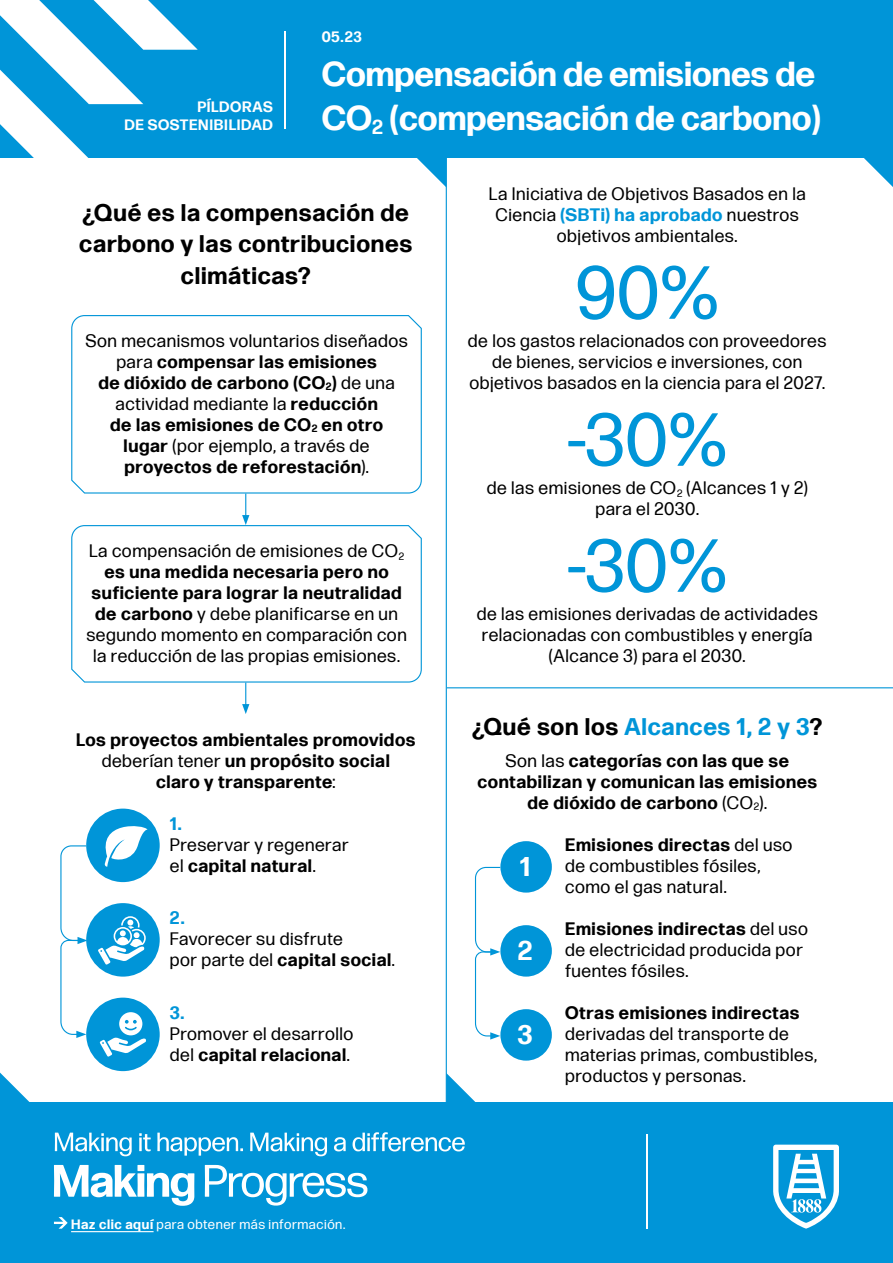
<style>
.page{position:relative;width:893px;height:1263px;background:#fff}
.page>*{position:absolute;margin:0;border:0;box-sizing:border-box;transform-origin:0 0}
.t1{font:75px "Forma DJR Text Fedrigoni";color:#0095d8}
.t2{font:700 34.5px/43.5px "Forma DJR Text Fedrigoni";color:#fff}
.t3{font:700 27px "Forma DJR Text Fedrigoni";color:#fff}
.t4{font:700 24px/31.5px "Forma DJR Text Fedrigoni";letter-spacing:.03em;color:#000;text-align:center}
.t5{font:700 24px "Forma DJR Text Fedrigoni";letter-spacing:.03em;color:#0095d8}
.t6{font:18px/21px "Forma DJR Text Fedrigoni";letter-spacing:.03em;color:#000}
.t7{font:700 18px/21px "Forma DJR Text Fedrigoni";letter-spacing:.03em;color:#000;text-align:center}
.t8{font:700 18px "Forma DJR Text Fedrigoni";color:#0095d8}
.t9{font:700 15px/18px "Forma DJR Text Fedrigoni";letter-spacing:.04em;color:#fff;text-align:right}
.t10{font:13.5px "Forma DJR Text Fedrigoni";letter-spacing:.04em;color:#fff}
.s1{font-weight:400}
.s2{font-weight:700}
.s3{font-weight:700;color:#0095d8}
.s4{color:#000}
</style>
<div class="page">
<div style="left:0;top:0;width:893px;height:158px;background:#0095d8"></div>
<svg style="left:864px;top:158px;width:28px;height:28px"></svg>
<hr style="left:892px;top:155px;width:1px;height:32px;background:#0095d8">
<div style="left:0;top:1103px;width:893px;height:160px;background:#0095d8"></div>
<svg style="left:1px;top:1073px;width:29px;height:30px"></svg>
<hr style="left:0;top:1072px;width:1px;height:31px;background:#0095d8">
<svg style="left:0;top:0;width:198px;height:158px"></svg>
<svg style="left:54px;top:1165px;width:140px;height:41px"></svg>
<svg style="left:205px;top:1165px;width:162px;height:40px"></svg>
<svg style="left:55px;top:1132px;width:77px;height:24px"></svg>
<svg style="left:139px;top:1133px;width:12px;height:18px"></svg>
<svg style="left:157px;top:1132px;width:86px;height:23px"></svg>
<svg style="left:250px;top:1132px;width:77px;height:24px"></svg>
<svg style="left:334px;top:1137px;width:12px;height:14px"></svg>
<svg style="left:353px;top:1132px;width:112px;height:19px"></svg>
<hr style="left:646px;top:1134px;width:2px;height:95px;background:#fff">
<svg style="left:773px;top:1144px;width:66px;height:84px"></svg>
<hr style="left:446px;top:157px;width:1px;height:950px;background:#0095d8">
<svg style="left:446px;top:1073px;width:31px;height:30px"></svg>
<svg style="left:417px;top:158px;width:29px;height:30px"></svg>
<hr style="left:284px;top:32px;width:2px;height:97px;background:#fff">
<hr style="left:71px;top:1231px;width:83px;height:1px;background:#fff">
<svg style="left:54px;top:1217px;width:14px;height:12px"></svg>
<svg style="left:71px;top:315px;width:351px;height:179px"></svg>
<svg style="left:71px;top:525px;width:351px;height:158px"></svg>
<svg style="left:242px;top:494px;width:7px;height:31px"></svg>
<svg style="left:242px;top:683px;width:7px;height:31px"></svg>
<hr style="left:447px;top:687px;width:446px;height:1px;background:#0095d8">
<div style="left:86px;top:998px;width:74px;height:73px;background:#0095d8;border-radius:50%"></div>
<svg style="left:100px;top:1012px;width:46px;height:45px"></svg>
<div style="left:86px;top:903px;width:74px;height:74px;background:#0095d8;border-radius:50%"></div>
<svg style="left:98px;top:916px;width:48px;height:49px"></svg>
<div style="left:86px;top:809px;width:74px;height:73px;background:#0095d8;border-radius:50%"></div>
<svg style="left:104px;top:826px;width:44px;height:41px"></svg>
<svg style="left:60px;top:845px;width:28px;height:193px"></svg>
<svg style="left:474px;top:866px;width:26px;height:173px"></svg>
<div style="left:500px;top:1009px;width:52px;height:52px;background:#0095d8;border-radius:50%"></div>
<div style="left:500px;top:925px;width:52px;height:52px;background:#0095d8;border-radius:50%"></div>
<div style="left:500px;top:841px;width:52px;height:52px;background:#0095d8;border-radius:50%"></div>
<p class="t9" style="left:124px;top:97px;width:150px">PÍLDORAS<br>DE SOSTENIBILIDAD</p>
<p class="t9" style="left:322px;top:27px;width:42px">05.23</p>
<h2 class="t2" style="left:322px;top:52px;width:501px">Compensación de emisiones de<br>CO<sub>2</sub> (compensación de carbono)</h2>
<h3 class="t4" style="left:79px;top:196px;width:334px">¿Qué es la compensación de carbono y las contribuciones climáticas?</h3>
<p class="t7" style="left:86px;top:329px;width:324px"><span class="s1">Son mecanismos voluntarios diseñados para</span> compensar las emisiones<br>de dióxido de carbono (CO<sub>2</sub>) <span class="s1">de una actividad mediante la</span> reducción<br>de las emisiones de CO<sub>2</sub> en otro<br>lugar <span class="s1">(por ejemplo, a través de </span>proyectos de reforestación<span class="s1">).</span></p>
<p class="t6" style="left:86px;top:540px;width:322px;text-align:center">La compensación de emisiones de CO<sub>2 </sub><span class="s2">es una medida necesaria pero no suficiente para lograr la neutralidad de carbono</span> y debe planificarse en un segundo momento en comparación con la reducción de las propias emisiones.</p>
<p class="t7" style="left:76px;top:728px;width:341px">Los proyectos ambientales promovidos <span class="s1">deberían tener</span> un propósito social<br>claro y transparente<span class="s1">:</span></p>
<p class="t8" style="left:170px;top:812px;width:13px">1.</p>
<p class="t6" style="left:170px;top:834px;width:180px">Preservar y regenerar el <span class="s2">capital natural</span>.</p>
<p class="t8" style="left:170px;top:906px;width:16px">2.</p>
<p class="t6" style="left:170px;top:928px;width:227px">Favorecer su disfrute<br>por parte del <span class="s2">capital social</span>.</p>
<p class="t8" style="left:170px;top:1001px;width:16px">3.</p>
<p class="t6" style="left:170px;top:1023px;width:185px">Promover el desarrollo del <span class="s2">capital relacional</span>.</p>
<p class="t6" style="left:489px;top:183px;width:318px;text-align:center">La Iniciativa de Objetivos Basados en la<br>Ciencia <span class="s3">(SBTi) ha aprobado</span> nuestros objetivos ambientales.</p>
<h1 class="t1" style="left:575px;top:246px;width:146px">90%</h1>
<p class="t6" style="left:468px;top:330px;width:360px;text-align:center">de los gastos relacionados con proveedores de bienes, servicios e inversiones, con objetivos basados en la ciencia para el 2027.</p>
<h1 class="t1" style="left:567px;top:393px;width:162px">-30%</h1>
<p class="t6" style="left:487px;top:477px;width:323px;text-align:center">de las emisiones de CO<sub>2</sub> (Alcances 1 y 2) para el 2030.</p>
<h1 class="t1" style="left:567px;top:519px;width:162px">-30%</h1>
<p class="t6" style="left:477px;top:603px;width:342px;text-align:center">de las emisiones derivadas de actividades relacionadas con combustibles y energía (Alcance 3) para el 2030.</p>
<h3 class="t5" style="left:472px;top:711px;width:352px"><span class="s4">¿Qué son los</span> Alcances 1, 2 y 3<span class="s4">?</span></h3>
<p class="t7" style="left:477px;top:749px;width:341px"><span class="s1">Son las</span> categorías con las que se contabilizan y comunican las emisiones de dióxido de carbono <span class="s1">(CO</span><sub>2</sub><span class="s1">).</span></p>
<p class="t6" style="left:565px;top:834px;width:229px"><span class="s2">Emisiones directas</span> del uso de combustibles fósiles, como el gas natural.</p>
<p class="t6" style="left:565px;top:918px;width:244px"><span class="s2">Emisiones indirectas</span> del uso de electricidad producida por fuentes fósiles.</p>
<p class="t7" style="left:565px;top:1001px;width:236px">Otras emisiones indirectas</p>
<p class="t6" style="left:565px;top:1023px;width:253px">derivadas del transporte de materias primas, combustibles, productos y personas.</p>
<h3 class="t3" style="left:520px;top:849px;width:12px">1</h3>
<h3 class="t3" style="left:518px;top:933px;width:16px">2</h3>
<h3 class="t3" style="left:518px;top:1017px;width:16px">3</h3>
<p class="t10" style="left:71px;top:1215px;width:276px"><span class="s2">Haz clic aquí</span> para obtener más información.</p>
</div>
